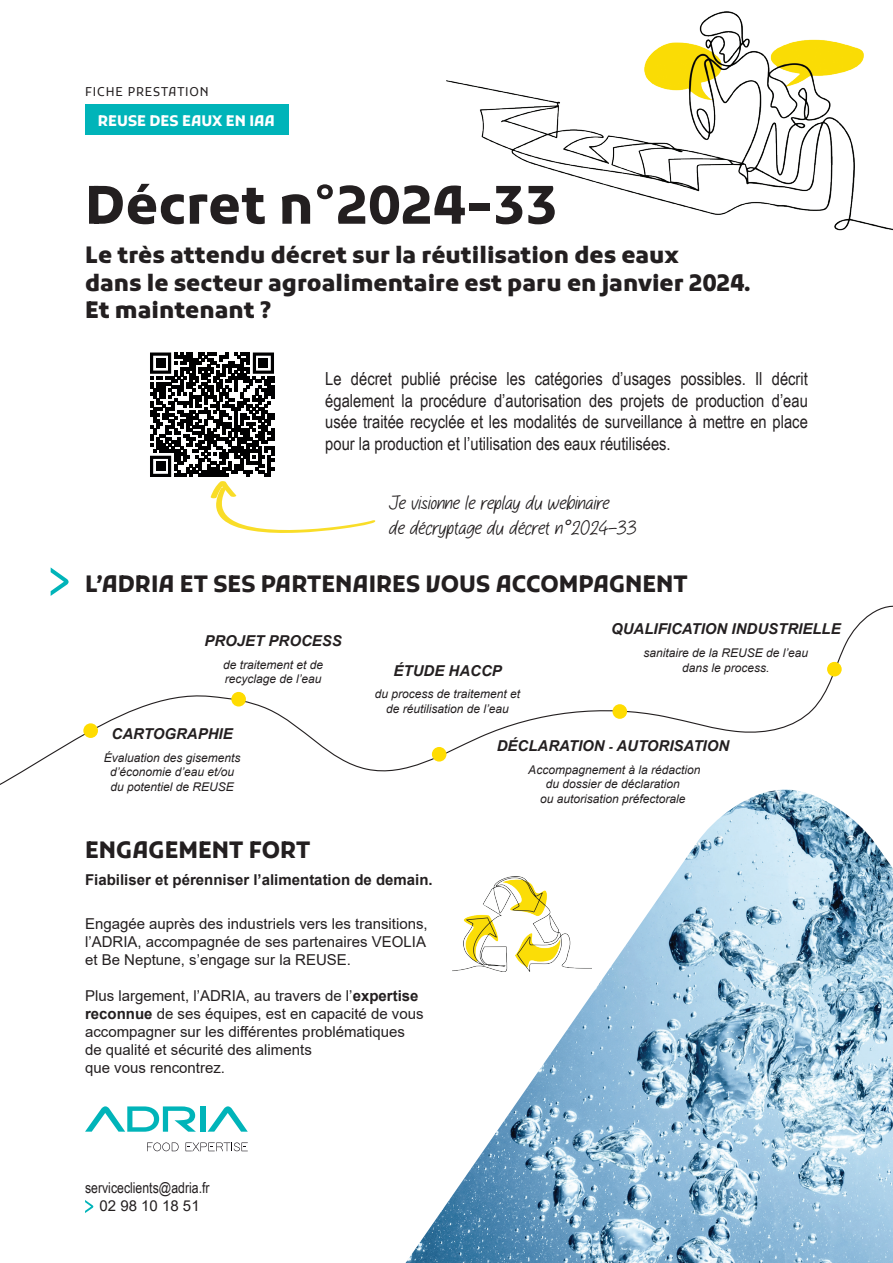
<style>
.page{position:relative;width:893px;height:1263px;background:#fff}
.page>*{position:absolute;margin:0;border:0;box-sizing:border-box;transform-origin:0 0}
.t1{font:700 52.5px "Kufam";color:#231f20}
.t2{font:800 22.5px/27px "Kufam";color:#231f20}
.t3{font:700 22.5px "Kufam";color:#231f20}
.t4{font:italic 21px/25.2px "The Vintage";color:#231f20}
.t5{font:18px/21.6px "Arial Narrow";color:#231f20;text-align:justify}
.t6{font:15px/18px "Arial";color:#231f20;text-align:justify}
.t7{font:italic 700 15px "Arial";color:#231f20}
.t8{font:700 15px "Arial";color:#231f20}
.t9{font:15px "Arial Narrow";color:#231f20}
.t10{font:700 14.55px "Kufam";color:#fff}
.t11{font:12.15px "Kufam";letter-spacing:.07em;color:#231f20}
.t12{font:italic 12px/14.4px "Arial";color:#231f20;text-align:center}
.s1{font-family:"Arial"}
.s2{font-size:12px}
.s3{font-weight:700}
</style>
<div class="page">
<img style="left:406px;top:818px;width:487px;height:445px">
<svg style="left:85px;top:1200px;width:8px;height:13px"></svg>
<svg style="left:85px;top:1106px;width:111px;height:26px"></svg>
<div style="left:200px;top:1106px;width:6px;height:26px;background:#00b4b9"></div>
<svg style="left:208px;top:1106px;width:40px;height:26px"></svg>
<svg style="left:147px;top:1142px;width:32px;height:9px"></svg>
<svg style="left:186px;top:1142px;width:62px;height:9px"></svg>
<div style="left:85px;top:104px;width:204px;height:30px;background:#00b4b9"></div>
<svg style="left:51px;top:567px;width:18px;height:29px"></svg>
<svg style="left:0;top:605px;width:893px;height:213px"></svg>
<div style="left:83px;top:723px;width:15px;height:15px;background:#ffdc01;border-radius:50%"></div>
<div style="left:231px;top:692px;width:15px;height:14px;background:#ffdc01;border-radius:50%"></div>
<div style="left:432px;top:747px;width:14px;height:14px;background:#ffdc01;border-radius:50%"></div>
<div style="left:612px;top:704px;width:15px;height:15px;background:#ffdc01;border-radius:50%"></div>
<div style="left:827px;top:662px;width:15px;height:14px;background:#ffdc01;border-radius:50%"></div>
<svg style="left:150px;top:352px;width:226px;height:181px"></svg>
<img style="left:446px;top:11px;width:447px;height:220px">
<p class="t11" style="left:85px;top:85px;width:125px">FICHE PRESTATION</p>
<p class="t10" style="left:98px;top:112px;width:179px">REUSE DES EAUX EN IAA</p>
<h1 class="t1" style="left:85px;top:175px;width:474px">Décret n°2024-33</h1>
<h2 class="t2" style="left:85px;top:242px;width:667px">Le très attendu décret sur la réutilisation des eaux<br>dans le secteur agroalimentaire est paru en janvier 2024.<br>Et maintenant ?</h2>
<p class="t5" style="left:325px;top:367px;width:484px">Le décret publié précise les catégories d’usages possibles. Il décrit également la procédure d’autorisation des projets de production d’eau usée traitée recyclée et les modalités de surveillance à mettre en place pour la production et l’utilisation des eaux réutilisées.</p>
<h3 class="t4" style="left:388px;top:490px;width:254px">Jevisionnelereplaydu webinaire dedécryptagedu décretn<span class="s1">°</span>2024-33</h3>
<h2 class="t3" style="left:85px;top:571px;width:604px">L’ADRIA ET SES PARTENAIRES VOUS ACCOMPAGNENT</h2>
<p class="t7" style="left:611px;top:619px;width:231px">QUALIFICATION INDUSTRIELLE</p>
<p class="t12" style="left:643px;top:646px;width:166px">sanitaire de la REUSE de l’eau</p>
<p class="t7" style="left:394px;top:660px;width:110px">ÉTUDE HACCP</p>
<p class="t12" style="left:682px;top:660px;width:89px">dans le process.</p>
<p class="t12" style="left:375px;top:687px;width:147px">du process de traitement et de réutilisation de l’eau</p>
<p class="t7" style="left:497px;top:735px;width:234px">DÉCLARATION <span class="s2">-</span> AUTORISATION</p>
<p class="t12" style="left:528px;top:762px;width:174px">Accompagnement à la rédaction du dossier de déclaration<br>ou autorisation préfectorale</p>
<p class="t7" style="left:204px;top:630px;width:139px">PROJET PROCESS</p>
<p class="t12" style="left:223px;top:657px;width:102px;text-align:left">de traitement et de recyclage de l’eau</p>
<p class="t7" style="left:112px;top:724px;width:123px">CARTOGRAPHIE</p>
<p class="t12" style="left:104px;top:751px;width:138px">Évaluation des gisements d’économie d’eau et/ou du potentiel de REUSE</p>
<h2 class="t3" style="left:85px;top:837px;width:227px">ENGAGEMENT FORT</h2>
<p class="t8" style="left:85px;top:869px;width:349px">Fiabiliser et pérenniser l’alimentation de demain.</p>
<p class="t6" style="left:85px;top:915px;width:344px">Engagée auprès des industriels vers les transitions, l’ADRIA, accompagnée de ses partenaires VEOLIA et Be Neptune, s’engage sur la REUSE.</p>
<p class="t6" style="left:85px;top:987px;width:340px;text-align:left">Plus largement, l’ADRIA, au travers de l’<span class="s3">expertise reconnue</span> de ses équipes, est en capacité de vous accompagner sur les différentes problématiques de qualité et sécurité des aliments<br>que vous rencontrez.</p>
<p class="t9" style="left:85px;top:1177px;width:126px">serviceclients@adria.fr</p>
<p class="t6" style="left:100px;top:1196px;width:102px">02 98 10 18 51</p>
</div>
